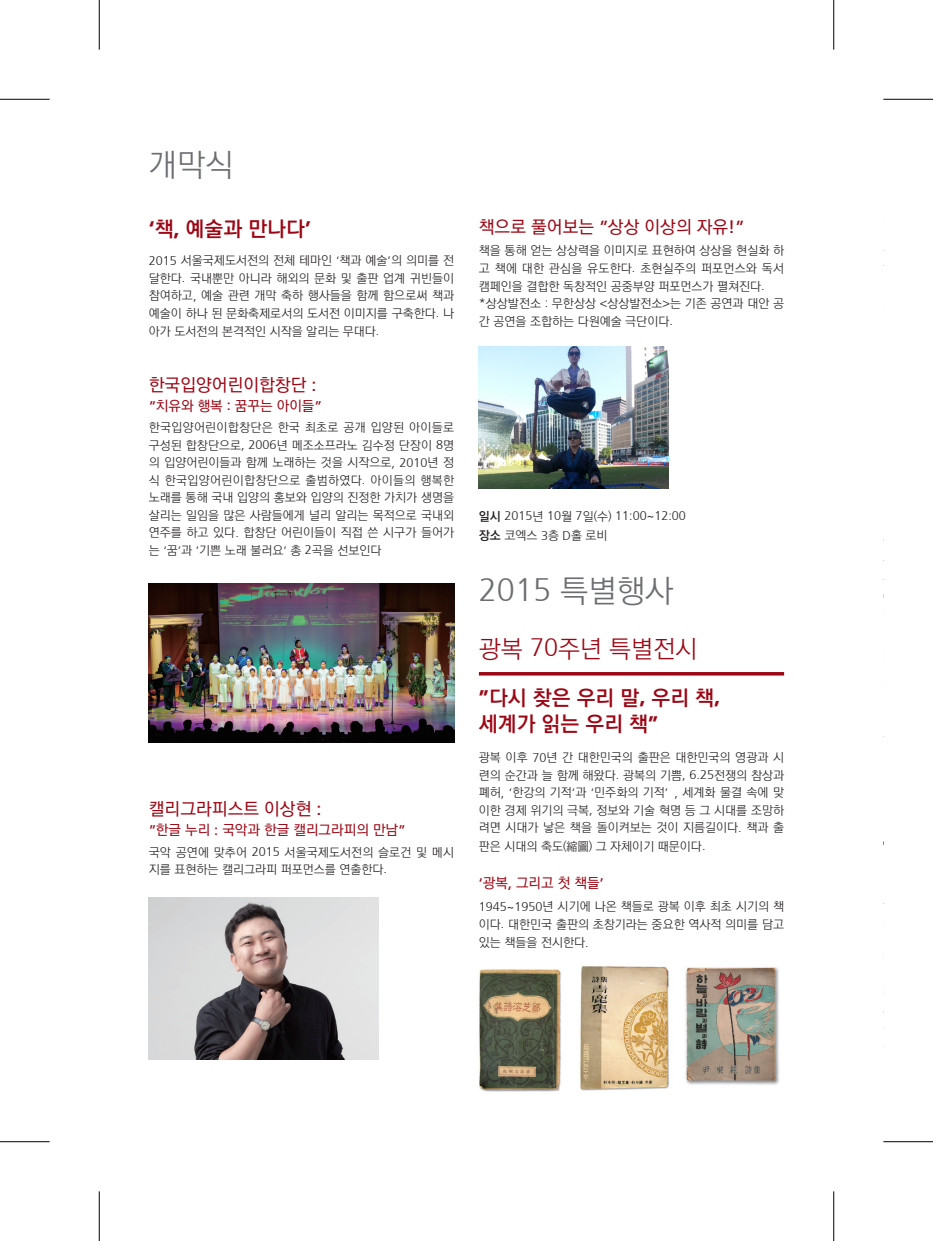
<style>
.page{position:relative;width:933px;height:1241px;background:#fff}
.page>*{position:absolute;margin:0;border:0;box-sizing:border-box;transform-origin:0 0}
.t1{font:300 32.38px "Frutiger 45";color:#6c6d70}
.t2{font:31.5px "YGO520";color:#6c6d70}
.t3{font:24.5px "YGO520";color:#9d0715}
.t4{font:21px/26.2px "YGO540";color:#9d0715}
.t5{font:17.5px "YGO530";color:#9d0715}
.t6{font:14px "YGO530";color:#9d0715}
.t7{font:300 12.6px "Frutiger 45";color:#231f20}
.t8{font:12.25px/17.5px "YGO520";color:#231f20;text-align:justify}
.s1{font-family:"Frutiger 65";font-weight:700}
.s2{font-family:"Frutiger 65";font-weight:700;font-size:21.7px}
.s3{font-family:"Frutiger 45";font-weight:300;font-size:12.6px}
.s4{font-family:"Frutiger 45";font-weight:300}
.s5{font-family:"Frutiger 55 Roman";font-size:18.03px}
.s6{font-family:"Frutiger 55 Roman"}
.s7{font-family:"Frutiger 55 Roman";font-size:14.35px}
.s8{font-family:"YGO540";font-weight:400;font-size:12.25px}
.s9{font-family:"YGO520";font-weight:400;font-size:12.25px}
.s10{font-family:"YGO540"}
.s11{font-family:"YGO520";font-weight:400;font-size:31.5px}
.s12{font-family:"Frutiger 45";font-weight:300;font-size:25.2px}
</style>
<div class="page">
<img style="left:479px;top:969px;width:82px;height:123px">
<img style="left:580px;top:966px;width:89px;height:125px">
<img style="left:685px;top:967px;width:95px;height:118px">
<hr style="left:479px;top:672px;width:305px;height:3px;background:#9d0715">
<img style="left:149px;top:583px;width:305px;height:159px">
<img style="left:149px;top:897px;width:229px;height:162px">
<img style="left:479px;top:346px;width:189px;height:143px">
<hr style="left:0;top:99px;width:50px;height:1px;background:#000">
<hr style="left:883px;top:99px;width:50px;height:1px;background:#000">
<hr style="left:0;top:1141px;width:50px;height:1px;background:#000">
<hr style="left:883px;top:1141px;width:50px;height:1px;background:#000">
<hr style="left:99px;top:0;width:1px;height:50px;background:#000">
<hr style="left:99px;top:1191px;width:1px;height:49px;background:#000">
<hr style="left:833px;top:0;width:1px;height:50px;background:#000">
<hr style="left:833px;top:1191px;width:1px;height:49px;background:#000">
<h2 class="t2" style="left:149px;top:149px;width:87px">개막식</h2>
<h3 class="t4" style="left:149px;top:217px;width:164px"><span class="s1">‘</span>책<span class="s2">,</span> 예술과 만나다<span class="s1">’</span></h3>
<p class="t8" style="left:149px;top:252px;width:307px"><span class="s3">2015</span> 서울국제도서전의 전체 테마인 <span class="s4">‘</span>책과 예술<span class="s4">’</span>의 의미를 전 달한다<span class="s3">.</span> 국내뿐만 아니라 해외의 문화 및 출판 업계 귀빈들이 참여하고<span class="s3">,</span> 예술 관련 개막 축하 행사들을 함께 함으로써 책과 예술이 하나 된 문화축제로서의 도서전 이미지를 구축한다<span class="s3">.</span> 나 아가 도서전의 본격적인 시작을 알리는 무대다<span class="s3">.</span></p>
<h3 class="t5" style="left:149px;top:376px;width:169px">한국입양어린이합창단 <span class="s5">:</span></h3>
<p class="t6" style="left:149px;top:399px;width:175px"><span class="s6">”</span>치유와 행복 <span class="s7">:</span> 꿈꾸는 아이들<span class="s6">”</span></p>
<p class="t8" style="left:149px;top:419px;width:307px">한국입양어린이합창단은 한국 최초로 공개 입양된 아이들로 구성된 합창단으로<span class="s3">, 2006</span>년 메조소프라노 김수정 단장이 <span class="s3">8</span>명 의 입양어린이들과 함께 노래하는 것을 시작으로<span class="s3">, 2010</span>년 정 식 한국입양어린이합창단으로 출범하였다<span class="s3">.</span> 아이들의 행복한 노래를 통해 국내 입양의 홍보와 입양의 진정한 가치가 생명을 살리는 일임을 많은 사람들에게 널리 알리는 목적으로 국내외 연주를 하고 있다<span class="s3">.</span> 합창단 어린이들이 직접 쓴 시구가 들어가 는 <span class="s4">‘</span>꿈<span class="s4">’</span>과 <span class="s4">’</span>기쁜 노래 불러요<span class="s4">’</span> 총 <span class="s3">2</span>곡을 선보인다</p>
<h3 class="t5" style="left:149px;top:800px;width:174px">캘리그라피스트 이상현 <span class="s5">:</span></h3>
<p class="t6" style="left:149px;top:822px;width:259px"><span class="s6">”</span>한글 누리 <span class="s7">:</span> 국악과 한글 캘리그라피의 만남<span class="s6">”</span></p>
<p class="t8" style="left:149px;top:843px;width:307px">국악 공연에 맞추어 <span class="s3">2015</span> 서울국제도서전의 슬로건 및 메시 지를 표현하는 캘리그라피 퍼포먼스를 연출한다<span class="s3">.</span></p>
<h3 class="t5" style="left:479px;top:218px;width:268px">책으로 풀어보는 <span class="s6">”</span>상상 이상의 자유<span class="s5">!</span><span class="s6">”</span></h3>
<p class="t8" style="left:479px;top:243px;width:307px;text-align:left">책을 통해 얻는 상상력을 이미지로 표현하여 상상을 현실화 하 고 책에 대한 관심을 유도한다<span class="s3">.</span> 초현실주의 퍼포먼스와 독서 캠페인을 결합한 독창적인 공중부양 퍼포먼스가 펼쳐진다<span class="s3">. *</span>상상발전소 <span class="s3">:</span> 무한상상 <span class="s3">&lt;</span>상상발전소<span class="s3">&gt;</span>는 기존 공연과 대안 공 간 공연을 조합하는 다원예술 극단이다<span class="s3">.</span></p>
<p class="t7" style="left:479px;top:509px;width:209px"><span class="s8">일시</span> 2015<span class="s9">년</span> 10<span class="s9">월</span> 7<span class="s9">일</span>(<span class="s9">수</span>) 11:00~12:00</p>
<p class="t8" style="left:479px;top:527px;width:130px"><span class="s10">장소</span> 코엑스 <span class="s3">3</span>층 <span class="s3">D</span>홀 로비</p>
<h1 class="t1" style="left:479px;top:571px;width:196px">2015 <span class="s11">특별행사</span></h1>
<h3 class="t3" style="left:479px;top:636px;width:220px">광복 <span class="s12">70</span>주년 특별전시</h3>
<h3 class="t4" style="left:479px;top:685px;width:243px"><span class="s1">”</span>다시 찾은 우리 말<span class="s2">,</span> 우리 책<span class="s2">, </span>세계가 읽는 우리 책<span class="s1">”</span></h3>
<p class="t8" style="left:479px;top:749px;width:307px">광복 이후 <span class="s3">70</span>년 간 대한민국의 출판은 대한민국의 영광과 시 련의 순간과 늘 함께 해왔다<span class="s3">.</span> 광복의 기쁨<span class="s3">, 6.25</span>전쟁의 참상과 폐허<span class="s3">,</span> <span class="s4">‘</span>한강의 기적<span class="s4">’</span>과 <span class="s4">‘</span>민주화의 기적<span class="s4">’</span> <span class="s3">,</span> 세계화 물결 속에 맞 이한 경제 위기의 극복<span class="s3">,</span> 정보와 기술 혁명 등 그 시대를 조망하 려면 시대가 낳은 책을 돌이켜보는 것이 지름길이다<span class="s3">.</span> 책과 출 판은 시대의 축도<span class="s3">(</span>縮圖<span class="s3">)</span> 그 자체이기 때문이다<span class="s3">.</span></p>
<p class="t6" style="left:479px;top:876px;width:126px"><span class="s6">‘</span>광복<span class="s7">,</span> 그리고 첫 책들<span class="s6">’</span></p>
<p class="t8" style="left:479px;top:898px;width:307px"><span class="s3">1945~1950</span>년 시기에 나온 책들로 광복 이후 최초 시기의 책 이다<span class="s3">.</span> 대한민국 출판의 초창기라는 중요한 역사적 의미를 담고 있는 책들을 전시한다<span class="s3">.</span></p>
</div>
